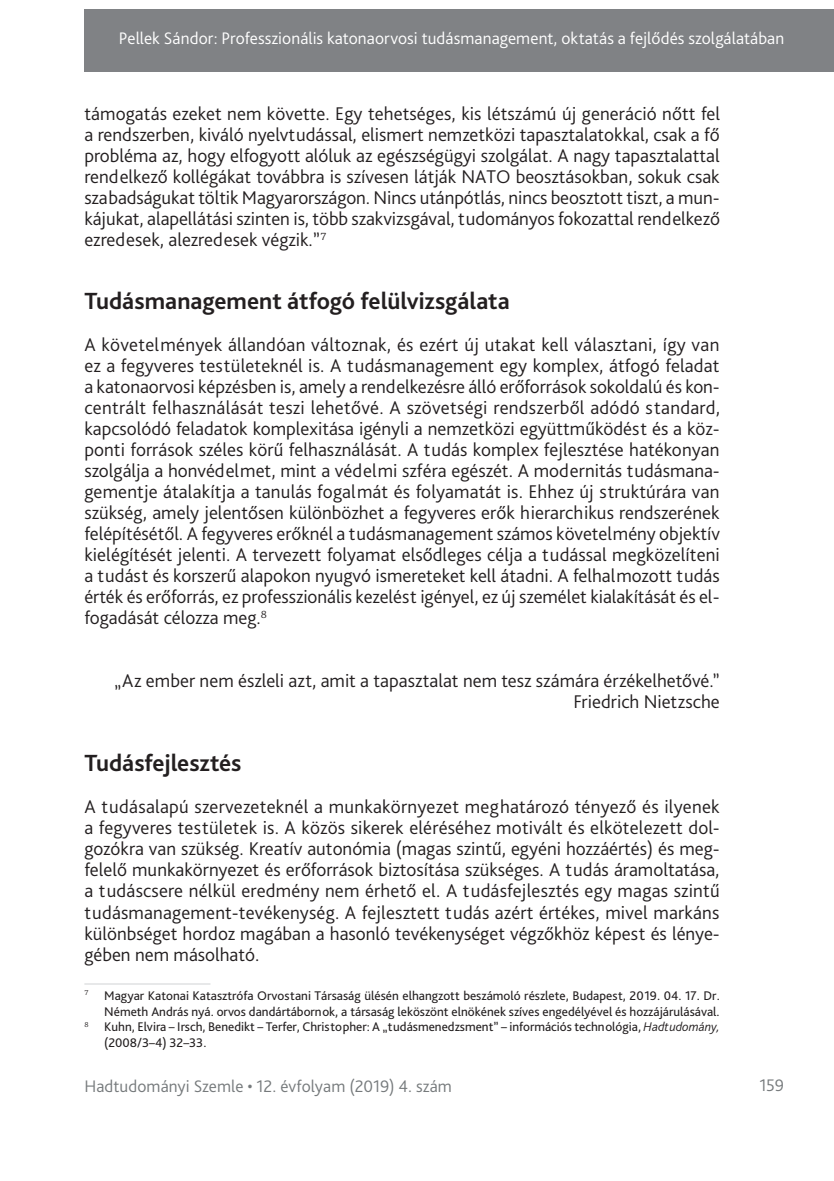
<style>
.page{position:relative;width:834px;height:1181px;background:#fff}
.page>*{position:absolute;margin:0;border:0;box-sizing:border-box;transform-origin:0 0}
._1_1__Head{font:700 24.5px "Bliss Pro";letter-spacing:-.005em;color:#231f20}
._2__Body_copy_1st_pa{font:300 19.25px/21px "Bliss Pro";color:#231f20;text-align:justify}
._5__Signature{font:300 19.25px "Bliss Pro";letter-spacing:.005em;color:#231f20}
.t1{font:300 17.5px "Bliss Pro";letter-spacing:-.005em;color:#fff}
.t2{font:300 17.5px "Bliss Pro";color:#767a7c}
.Lábjegyzet{font:13.12px/15.8px "Bliss Pro";color:#231f20;text-align:right}
.s1{font-weight:300;font-style:italic}
</style>
<div class="page">
<div style="left:84px;top:9px;width:749px;height:63px;background:#808285"></div>
<hr style="left:84px;top:983px;width:126px;height:1px;background:#d1d2d4">
<p class="t1" style="left:119px;top:27px;width:667px">Pellek Sándor: Professzionális katonaorvosi tudásmanagement, oktatás a fejlődés szolgálatában</p>
<p class="_2__Body_copy_1st_pa" style="left:84px;top:103px;width:637px">támogatás ezeket nem követte. Egy tehetséges, kis létszámú új generáció nőtt fel a rendszerben, kiváló nyelvtudással, elismert nemzetközi tapasztalatokkal, csak a fő probléma az, hogy elfogyott alóluk az egészségügyi szolgálat. A nagy tapasztalattal rendelkező kollégákat továbbra is szívesen látják NATO beosztásokban, sokuk csak szabadságukat töltik Magyarországon. Nincs utánpótlás, nincs beosztott tiszt, a mun&shy;kájukat, alapellátási szinten is, több szakvizsgával, tudományos fokozattal rendelkező ezredesek, alezredesek végzik.”<sup>7</sup></p>
<p class="_1_1__Head" style="left:84px;top:286px;width:427px">Tudásmanagement átfogó felülvizsgálata</p>
<p class="_2__Body_copy_1st_pa" style="left:84px;top:334px;width:637px">A követelmények állandóan változnak, és ezért új utakat kell választani, így van ez a fegyveres testületeknél is. A tudásmanagement egy komplex, átfogó feladat a katonaorvosi képzésben is, amely a rendelkezésre álló erőforrások sokoldalú és kon&shy;centrált felhasználását teszi lehetővé. A szövetségi rendszerből adódó standard, kapcsolódó feladatok komplexitása igényli a nemzetközi együttműködést és a köz&shy;ponti források széles körű felhasználását. A tudás komplex fejlesztése hatékonyan szolgálja a honvédelmet, mint a védelmi szféra egészét. A modernitás tudásmana&shy;gementje átalakítja a tanulás fogalmát és folyamatát is. Ehhez új struktúrára van szükség, amely jelentősen különbözhet a fegyveres erők hierarchikus rendszerének felépítésétől. A fegyveres erőknél a tudásmanagement számos követelmény objektív kielégítését jelenti. A tervezett folyamat elsődleges célja a tudással megközelíteni a tudást és korszerű alapokon nyugvó ismereteket kell átadni. A felhalmozott tudás érték és erőforrás, ez professzionális kezelést igényel, ez új személet kialakítását és el&shy;fogadását célozza meg.<sup>8</sup></p>
<p class="_5__Signature" style="left:114px;top:669px;width:607px">„Az ember nem észleli azt, amit a tapasztalat nem tesz számára érzékelhetővé.”</p>
<p class="_2__Body_copy_1st_pa" style="left:573px;top:691px;width:148px">Friedrich Nietzsche</p>
<p class="_1_1__Head" style="left:84px;top:748px;width:159px">Tudásfejlesztés</p>
<p class="_2__Body_copy_1st_pa" style="left:84px;top:796px;width:636px">A tudásalapú szervezeteknél a munkakörnyezet meghatározó tényező és ilyenek a fegyveres testületek is. A közös sikerek eléréséhez motivált és elkötelezett dol&shy;gozókra van szükség. Kreatív autonómia (magas szintű, egyéni hozzáértés) és meg&shy;felelő munkakörnyezet és erőforrások biztosítása szükséges. A tudás áramoltatása, a tudáscsere nélkül eredmény nem érhető el. A tudásfejlesztés egy magas szintű tudásmanagement-tevékenység. A fejlesztett tudás azért értékes, mivel markáns különbséget hordoz magában a hasonló tevékenységet végzőkhöz képest és lénye&shy;gében nem másolható.</p>
<p class="Lábjegyzet" style="left:84px;top:987px;width:636px"><sup>7</sup> Magyar Katonai Katasztrófa Orvostani Társaság ülésén elhangzott beszámoló részlete, Budapest, 2019. 04. 17. Dr.<br>Németh András nyá. orvos dandártábornok, a társaság leköszönt elnökének szíves engedélyével és hozzájárulásával.</p>
<p class="Lábjegyzet" style="left:104px;top:1018px;width:617px;text-align:left;text-indent:-20px"><sup>8</sup> Kuhn, Elvira – Irsch, Benedikt – Terfer, Christopher: A „tudásmenedzsment” – információs technológia, <span class="s1">Hadtudomány, </span>(2008/3–4) 32–33.</p>
<p class="t2" style="left:84px;top:1075px;width:369px">Hadtudományi Szemle • 12. évfolyam (2019) 4. szám</p>
<p class="t2" style="left:759px;top:1074px;width:26px">159</p>
</div>
